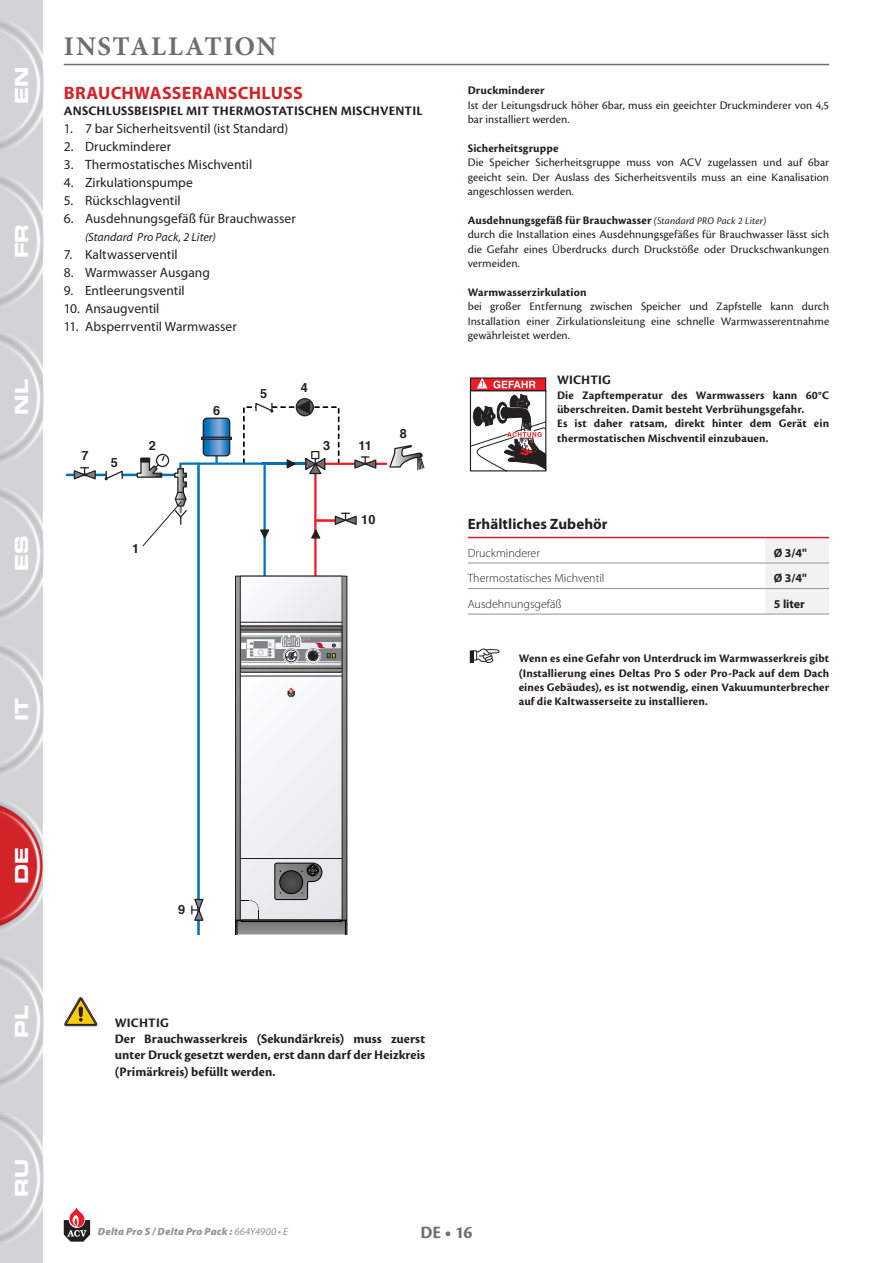
<style>
.page{position:relative;width:893px;height:1263px;background:#fff}
.page>*{position:absolute;margin:0;border:0;box-sizing:border-box;transform-origin:0 0}
.t1{font:700 27px "Minion Pro";letter-spacing:.055em;color:#6d6e71}
.t2{font:700 18px "Myriad Pro";letter-spacing:.015em;color:#d22329}
.t3{font:18px "Eurostile LT Std Bold Ex 2";letter-spacing:-.005em;color:#fff}
.t4{font:700 18px "Cronos Pro";color:#6d6e71}
.t5{font:700 15px "Myriad Pro";letter-spacing:.005em;color:#231f20}
.t6{font:13.5px "Myriad Pro";color:#231f20}
.t7{font:700 13.5px/16.2px "Cronos Pro";letter-spacing:.01em;color:#231f20}
.t8{font:700 12.75px "Helvetica";color:#231f20}
.t9{font:12px/14.4px "Cronos Pro";letter-spacing:.005em;color:#231f20}
.t10{font:700 12px/14.4px "Cronos Pro";letter-spacing:.01em;color:#231f20}
.t11{font:300 12px "Myriad Pro";color:#231f20}
.t12{font:italic 12px "Myriad Pro";color:#231f20}
.t13{font:700 12px "Myriad Pro";color:#231f20}
.t14{font:italic 900 10.5px "Myriad Pro";letter-spacing:.02em;color:#939598}
.s1{font-weight:700}
.s2{font-style:italic;font-size:10.5px}
.s3{font-weight:400}
</style>
<div class="page">
<svg style="left:64px;top:1208px;width:26px;height:34px"></svg>
<div style="left:0;top:0;width:43px;height:1263px;background:#d1d3d4"></div>
<div style="left:0;top:20px;width:45px;height:131px;background:#231f20;opacity:.75"></div>
<div style="left:0;top:177px;width:45px;height:130px;background:#231f20;opacity:.75"></div>
<div style="left:0;top:1113px;width:45px;height:131px;background:#231f20;opacity:.75"></div>
<div style="left:0;top:957px;width:45px;height:131px;background:#231f20;opacity:.75"></div>
<div style="left:0;top:801px;width:45px;height:130px;background:#231f20;opacity:.75"></div>
<div style="left:0;top:645px;width:45px;height:130px;background:#231f20;opacity:.75"></div>
<div style="left:0;top:489px;width:45px;height:130px;background:#231f20;opacity:.75"></div>
<div style="left:0;top:333px;width:45px;height:130px;background:#231f20;opacity:.75"></div>
<div style="left:296px;top:398px;width:18px;height:18px;border:1px solid #231f20;border-radius:50%"></div>
<hr style="left:67px;top:474px;width:77px;height:2px;background:#0072bc">
<svg style="left:73px;top:467px;width:23px;height:13px"></svg>
<svg style="left:105px;top:470px;width:18px;height:11px"></svg>
<svg style="left:136px;top:400px;width:289px;height:534px"></svg>
<hr style="left:64px;top:64px;width:765px;height:1px;background:#6d6e71">
<svg style="left:64px;top:997px;width:34px;height:29px"></svg>
<svg style="left:79px;top:1006px;width:4px;height:11px"></svg>
<svg style="left:472px;top:379px;width:72px;height:10px"></svg>
<svg style="left:477px;top:378px;width:10px;height:10px"></svg>
<div style="left:470px;top:390px;width:76px;height:81px;border:1px solid #231f20"></div>
<svg style="left:470px;top:394px;width:76px;height:78px"></svg>
<svg style="left:493px;top:381px;width:42px;height:7px"></svg>
<div style="left:765px;top:537px;width:64px;height:26px;background:#f2f2f3"></div>
<div style="left:765px;top:564px;width:64px;height:50px;background:#f2f2f3"></div>
<hr style="left:468px;top:537px;width:297px;height:1px;background:#d22329">
<hr style="left:765px;top:537px;width:64px;height:1px;background:#d22329">
<hr style="left:468px;top:563px;width:297px;height:1px;background:#939598">
<hr style="left:765px;top:563px;width:64px;height:1px;background:#939598">
<hr style="left:468px;top:588px;width:297px;height:1px;background:#939598">
<hr style="left:765px;top:588px;width:64px;height:1px;background:#939598">
<hr style="left:468px;top:614px;width:297px;height:1px;background:#939598">
<hr style="left:765px;top:614px;width:64px;height:1px;background:#939598">
<svg style="left:470px;top:648px;width:30px;height:14px"></svg>
<h2 class="t3" style="left:9px;top:104px;width:39px;rotate:-90deg">EN</h2>
<h2 class="t3" style="left:9px;top:258px;width:36px;rotate:-90deg">FR</h2>
<h2 class="t3" style="left:9px;top:415px;width:36px;rotate:-90deg">NL</h2>
<h2 class="t3" style="left:9px;top:571px;width:37px;rotate:-90deg">ES</h2>
<h1 class="t1" style="left:64px;top:28px;width:214px">INSTALLATION</h1>
<h2 class="t2" style="left:64px;top:81px;width:240px">BRAUCHWASSERANSCHLUSS</h2>
<p class="t7" style="left:64px;top:103px;width:360px">ANSCHLUSSBEISPIEL MIT THERMOSTATISCHEN MISCHVENTIL</p>
<p class="t6" style="left:64px;top:120px;width:226px">1. 7 bar Sicherheitsventil (ist Standard)</p>
<p class="t6" style="left:64px;top:138px;width:109px">2. Druckminderer</p>
<p class="t6" style="left:64px;top:156px;width:190px">3. Thermostatisches Mischventil</p>
<p class="t6" style="left:64px;top:174px;width:131px">4. Zirkulationspumpe</p>
<p class="t6" style="left:64px;top:192px;width:118px">5. Rückschlagventil</p>
<p class="t6" style="left:64px;top:210px;width:233px">6. Ausdehnungsgefäß für Brauchwasser</p>
<p class="t12" style="left:85px;top:229px;width:132px">(Standard Pro Pack, 2 Liter)</p>
<p class="t6" style="left:64px;top:246px;width:115px">7. Kaltwasserventil</p>
<p class="t6" style="left:64px;top:264px;width:148px">8. Warmwasser Ausgang</p>
<p class="t6" style="left:64px;top:282px;width:122px">9. Entleerungsventil</p>
<p class="t6" style="left:64px;top:300px;width:97px">10. Ansaugventil</p>
<p class="t6" style="left:64px;top:318px;width:175px">11. Absperrventil Warmwasser</p>
<p class="t8" style="left:81px;top:445px;width:9px">7</p>
<p class="t8" style="left:111px;top:452px;width:9px">5</p>
<p class="t8" style="left:149px;top:435px;width:9px">2</p>
<p class="t8" style="left:132px;top:538px;width:9px">1</p>
<p class="t8" style="left:213px;top:400px;width:9px">6</p>
<p class="t8" style="left:260px;top:383px;width:9px">5</p>
<p class="t8" style="left:301px;top:377px;width:9px">4</p>
<p class="t8" style="left:323px;top:435px;width:9px">3</p>
<p class="t8" style="left:359px;top:435px;width:15px">11</p>
<p class="t8" style="left:400px;top:423px;width:9px">8</p>
<p class="t8" style="left:361px;top:509px;width:16px">10</p>
<h2 class="t3" style="left:9px;top:721px;width:25px;rotate:-90deg">IT</h2>
<p class="t10" style="left:468px;top:84px;width:78px">Druckminderer</p>
<p class="t9" style="left:468px;top:98px;width:363px">Ist der Leitungsdruck höher 6bar, muss ein geeichter Druckminderer von 4,5 bar installiert werden.</p>
<p class="t10" style="left:468px;top:141px;width:92px">Sicherheitsgruppe</p>
<p class="t9" style="left:468px;top:156px;width:363px;text-align:justify">Die Speicher Sicherheitsgruppe muss von ACV zugelassen und auf 6bar geeicht sein. Der Auslass des Sicherheitsventils muss an eine Kanalisation angeschlossen werden.</p>
<p class="t9" style="left:468px;top:213px;width:363px"><span class="s1">Ausdehnungsgefäß für Brauchwasser</span> <span class="s2">(Standard PRO Pack 2 Liter)<br></span>durch die Installation eines Ausdehnungsgefäßes für Brauchwasser lässt sich die Gefahr eines Überdrucks durch Druckstöße oder Druckschwankungen vermeiden.</p>
<p class="t10" style="left:468px;top:285px;width:120px">Warmwasserzirkulation</p>
<p class="t9" style="left:468px;top:300px;width:363px;text-align:justify">bei großer Entfernung zwischen Speicher und Zapfstelle kann durch Installation einer Zirkulationsleitung eine schnelle Warmwasserentnahme gewährleistet werden.</p>
<p class="t7" style="left:557px;top:372px;width:55px">WICHTIG</p>
<p class="t10" style="left:557px;top:388px;width:274px">Die Zapftemperatur des Warmwassers kann 60°C überschreiten. Damit besteht Verbrühungsgefahr.<br>Es ist daher ratsam, direkt hinter dem Gerät ein thermostatischen Mischventil einzubauen.</p>
<p class="t5" style="left:468px;top:514px;width:141px">Erhältliches Zubehör</p>
<p class="t11" style="left:468px;top:545px;width:74px">Druckminderer</p>
<p class="t13" style="left:774px;top:545px;width:35px">Ø 3/4"</p>
<p class="t11" style="left:468px;top:571px;width:138px">Thermostatisches Michventil</p>
<p class="t13" style="left:774px;top:570px;width:35px">Ø 3/4"</p>
<p class="t11" style="left:468px;top:596px;width:95px">Ausdehnungsgefäß</p>
<p class="t13" style="left:774px;top:596px;width:32px">5 liter</p>
<p class="t10" style="left:519px;top:651px;width:312px;text-align:justify">Wenn es eine Gefahr von Unterdruck im Warmwasserkreis gibt (Installierung eines Deltas Pro S oder Pro-Pack auf dem Dach eines Gebäudes), es ist notwendig, einen Vakuumunterbrecher auf die Kaltwasserseite zu installieren.</p>
<h2 class="t3" style="left:9px;top:884px;width:38px;rotate:-90deg">DE</h2>
<h2 class="t3" style="left:9px;top:1038px;width:34px;rotate:-90deg">PL</h2>
<h2 class="t3" style="left:9px;top:1197px;width:39px;rotate:-90deg">RU</h2>
<p class="t8" style="left:178px;top:899px;width:9px">9</p>
<p class="t7" style="left:115px;top:1015px;width:312px">WICHTIG<br>Der Brauchwasserkreis (Sekundärkreis) muss zuerst unter Druck gesetzt werden, erst dann darf der Heizkreis (Primärkreis) befüllt werden.</p>
<p class="t14" style="left:98px;top:1224px;width:192px">Delta Pro S / Delta Pro Pack : <span class="s3">664Y4900 • E</span></p>
<h2 class="t4" style="left:420px;top:1222px;width:54px">DE • 16</h2>
</div>
